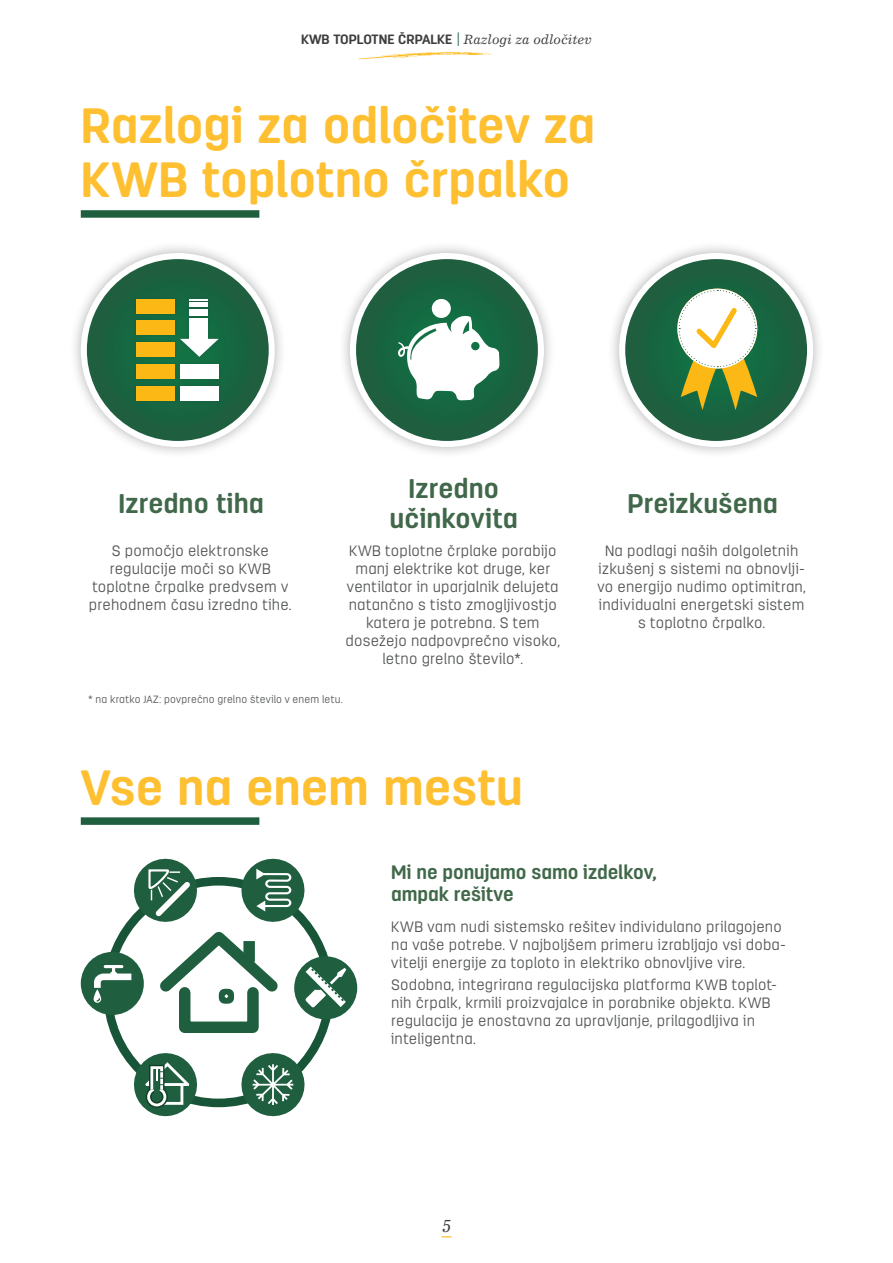
<style>
.page{position:relative;width:893px;height:1263px;background:#fff}
.page>*{position:absolute;margin:0;border:0;box-sizing:border-box;transform-origin:0 0}
._11_Titel_1_solo{font:700 49.5px/54px "Antartida Rounded";color:#febf31}
._13_Titel_3{font:700 27px/30px "Antartida Rounded";letter-spacing:.005em;color:#41684a;text-align:center}
._15_Titel_Tabelle_Gr{font:700 19.5px/22.5px "Antartida Rounded";letter-spacing:-.005em;color:#41684a}
.t1{font:italic 18px "Excelsior CE";color:#3e3e3f}
._21_Standard_10pt{font:300 15px/18px "Antartida Rounded";letter-spacing:.01em;color:#545557;text-align:center}
.t2{font:italic 13.5px "Excelsior CE";color:#3e3e3f}
.t3{font:700 13.5px "Antartida Rounded";color:#3e3e3f}
._31_Sternchentext{font:300 10.5px "Antartida Rounded";letter-spacing:.02em;color:#545557}
.s1{color:#1f5f40}
</style>
<div class="page">
<div style="left:81px;top:210px;width:178px;height:8px;background:#1f5f40"></div>
<div style="left:81px;top:817px;width:178px;height:8px;background:#1f5f40"></div>
<div style="left:179px;top:987px;width:80px;height:46px;border:11px solid #1f5f40"></div>
<svg style="left:237px;top:1048px;width:72px;height:69px"></svg>
<div style="left:294px;top:956px;width:63px;height:64px;background:#1f5f40;border-radius:50%"></div>
<div style="left:81px;top:952px;width:63px;height:63px;background:#1f5f40;border-radius:50%"></div>
<svg style="left:129px;top:1050px;width:72px;height:67px"></svg>
<svg style="left:94px;top:858px;width:252px;height:149px"></svg>
<div style="left:338px;top:241px;width:218px;height:218px;background:#231f20;opacity:.35"></div>
<svg style="left:353px;top:256px;width:188px;height:188px;background:#2c6d4f"></svg>
<div style="left:350px;top:253px;width:194px;height:194px;border:6px solid #fff;border-radius:50%"></div>
<div style="left:69px;top:241px;width:218px;height:218px;background:#231f20;opacity:.35"></div>
<svg style="left:84px;top:256px;width:188px;height:188px;background:#2c6d4e"></svg>
<div style="left:81px;top:253px;width:194px;height:194px;border:6px solid #fff;border-radius:50%"></div>
<div style="left:607px;top:241px;width:218px;height:218px;background:#231f20;opacity:.35"></div>
<svg style="left:622px;top:256px;width:188px;height:188px;background:#2b6d4e"></svg>
<div style="left:619px;top:253px;width:194px;height:194px;border:6px solid #fff;border-radius:50%"></div>
<svg style="left:398px;top:299px;width:101px;height:101px"></svg>
<div style="left:176px;top:294px;width:47px;height:67px;background:#136a42"></div>
<svg style="left:180px;top:339px;width:39px;height:18px"></svg>
<div style="left:189px;top:318px;width:19px;height:25px;background:#fff"></div>
<div style="left:189px;top:309px;width:19px;height:7px;background:#fff"></div>
<hr style="left:189px;top:303px;width:19px;height:4px;background:#fff">
<svg style="left:189px;top:299px;width:19px;height:2px"></svg>
<div style="left:175px;top:359px;width:48px;height:46px;background:#136a41"></div>
<div style="left:180px;top:386px;width:39px;height:14px;background:#fff"></div>
<div style="left:180px;top:364px;width:39px;height:15px;background:#fff"></div>
<div style="left:132px;top:294px;width:48px;height:111px;background:#136b42"></div>
<div style="left:136px;top:386px;width:39px;height:14px;background:#fcb814"></div>
<div style="left:136px;top:364px;width:39px;height:15px;background:#fcb814"></div>
<div style="left:136px;top:342px;width:39px;height:15px;background:#fcb814"></div>
<div style="left:136px;top:321px;width:39px;height:14px;background:#fcb814"></div>
<div style="left:136px;top:299px;width:39px;height:14px;background:#fcb814"></div>
<svg style="left:678px;top:289px;width:79px;height:121px"></svg>
<svg style="left:358px;top:52px;width:134px;height:8px"></svg>
<p class="t3" style="left:301px;top:32px;width:48px">KWB Toplotne</p>
<p class="t3" style="left:398px;top:32px;width:9px">črpalke</p>
<p class="t2" style="left:456px;top:32px;width:137px"><span class="s1">|</span> Razlogi za odločitev</p>
<p class="_11_Titel_1_solo" style="left:81px;top:100px;width:516px">Razlogi za odločitev za<br>KWB toplotno črpalko</p>
<p class="_13_Titel_3" style="left:118px;top:489px;width:147px">Izredno tiha</p>
<p class="_21_Standard_10pt" style="left:89px;top:542px;width:204px">S pomočjo elektronske regulacije moči so KWB toplotne črpalke predvsem v prehodnem času izredno tihe.</p>
<p class="_13_Titel_3" style="left:390px;top:474px;width:130px">Izredno učinkovita</p>
<p class="_21_Standard_10pt" style="left:347px;top:542px;width:213px">KWB toplotne črplake porabijo manj elektrike kot druge, ker ventilator in uparjalnik delujeta natančno s tisto zmogljivostjo</p>
<p class="_21_Standard_10pt" style="left:345px;top:614px;width:216px">katera je potrebna. S tem dosežejo nadpovprečno visoko, letno grelno število*.</p>
<p class="_31_Sternchentext" style="left:88px;top:694px;width:256px">* na kratko JAZ: povprečno grelno število v enem letu.</p>
<p class="_11_Titel_1_solo" style="left:81px;top:761px;width:444px">Vse na enem mestu</p>
<p class="_13_Titel_3" style="left:627px;top:489px;width:152px">Preizkušena</p>
<p class="_21_Standard_10pt" style="left:597px;top:542px;width:210px">Na podlagi naših dolgoletnih izkušenj s sistemi na obnovlji&shy;vo energijo nudimo optimitran, individualni energetski sistem s toplotno črpalko.</p>
<p class="_15_Titel_Tabelle_Gr" style="left:391px;top:861px;width:267px">Mi ne ponujamo samo izdelkov, ampak rešitve</p>
<p class="_21_Standard_10pt" style="left:391px;top:918px;width:396px;text-align:left">KWB vam nudi sistemsko rešitev individulano prilagojeno na vaše potrebe. V najboljšem primeru izrabljajo vsi doba&shy;vitelji energije za toploto in elektriko obnovljive vire.</p>
<p class="_21_Standard_10pt" style="left:391px;top:976px;width:387px;text-align:left">Sodobna, integrirana regulacijska platforma KWB toplot&shy;nih črpalk, krmili proizvajalce in porabnike objekta. KWB regulacija je enostavna za upravljanje, prilagodljiva in inteligentna.</p>
<p class="t1" style="left:441px;top:1215px;width:12px">5</p>
</div>
